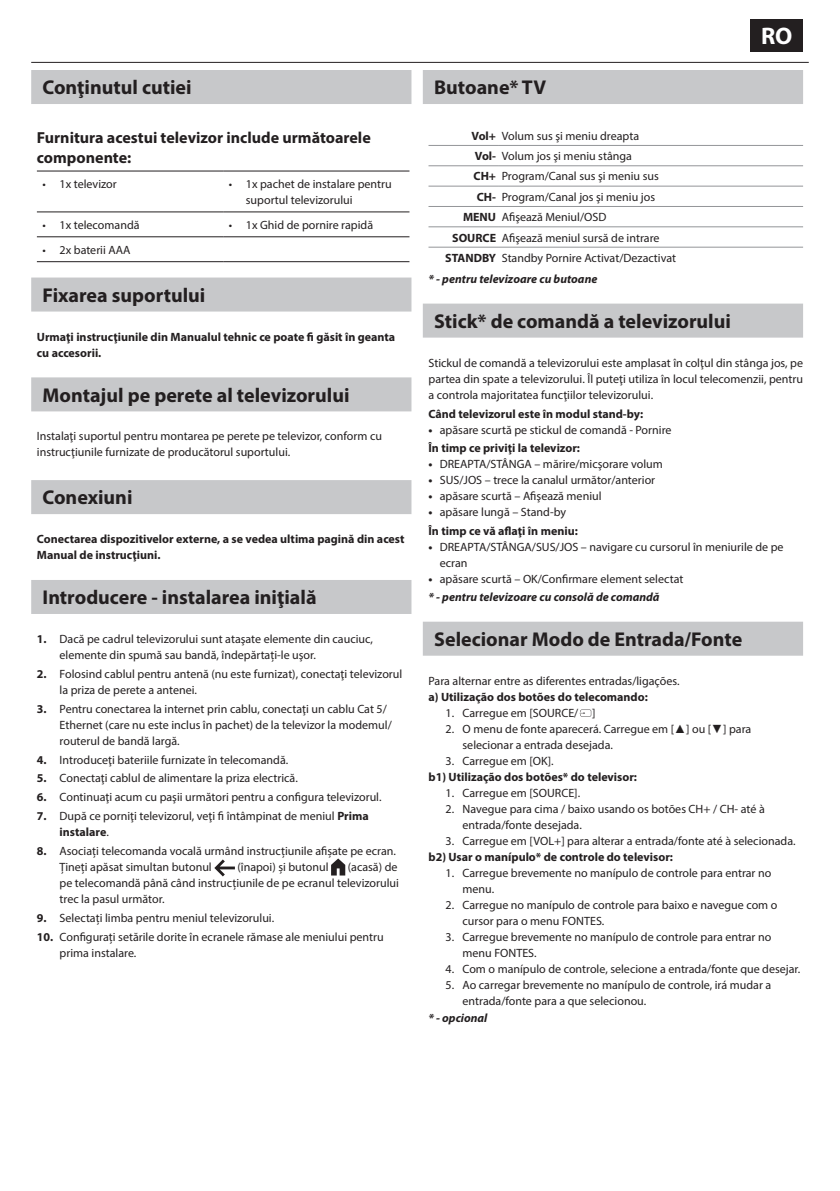
<style>
.page{position:relative;width:840px;height:1191px;background:#fff}
.page>*{position:absolute;margin:0;border:0;box-sizing:border-box;transform-origin:0 0}
.t1{font:700 24px "Myriad Pro";color:#fff}
.t2{font:700 20px "Myriad Pro";color:#231f20}
.t3{font:700 16px/20px "Myriad Pro";color:#231f20}
.t4{font:12px/16px "Myriad Pro";color:#231f20}
.t5{font:700 12px/16px "Myriad Pro";color:#231f20}
.t6{font:italic 700 12px "Myriad Pro";color:#231f20}
.s1{font-weight:700}
.s2{font-weight:400}
.s3{font-weight:700;font-style:italic}
.s4{font-family:"Arial"}
</style>
<div class="page">
<div style="left:750px;top:19px;width:52px;height:32px;background:#231f20"></div>
<div style="left:422px;top:70px;width:380px;height:34px;background:#c7c8ca"></div>
<div style="left:422px;top:303px;width:380px;height:34px;background:#c7c8ca"></div>
<div style="left:422px;top:621px;width:380px;height:34px;background:#c7c8ca"></div>
<hr style="left:428px;top:145px;width:70px;height:1px;background:#939598">
<hr style="left:498px;top:145px;width:304px;height:1px;background:#939598">
<hr style="left:428px;top:165px;width:70px;height:1px;background:#939598">
<hr style="left:498px;top:165px;width:304px;height:1px;background:#939598">
<hr style="left:428px;top:186px;width:70px;height:1px;background:#939598">
<hr style="left:498px;top:186px;width:304px;height:1px;background:#939598">
<hr style="left:428px;top:206px;width:70px;height:1px;background:#939598">
<hr style="left:498px;top:206px;width:304px;height:1px;background:#939598">
<hr style="left:428px;top:226px;width:70px;height:1px;background:#939598">
<hr style="left:498px;top:226px;width:304px;height:1px;background:#939598">
<hr style="left:428px;top:247px;width:70px;height:1px;background:#939598">
<hr style="left:498px;top:247px;width:304px;height:1px;background:#939598">
<svg style="left:579px;top:709px;width:12px;height:7px"></svg>
<div style="left:31px;top:70px;width:380px;height:34px;background:#c7c8ca"></div>
<div style="left:31px;top:277px;width:380px;height:34px;background:#c7c8ca"></div>
<div style="left:31px;top:377px;width:380px;height:34px;background:#c7c8ca"></div>
<div style="left:31px;top:480px;width:380px;height:34px;background:#c7c8ca"></div>
<div style="left:31px;top:580px;width:380px;height:34px;background:#c7c8ca"></div>
<hr style="left:223px;top:171px;width:186px;height:1px;background:#231f20">
<hr style="left:37px;top:212px;width:186px;height:1px;background:#231f20">
<hr style="left:223px;top:212px;width:186px;height:1px;background:#231f20">
<hr style="left:37px;top:236px;width:186px;height:1px;background:#231f20">
<hr style="left:223px;top:236px;width:186px;height:1px;background:#231f20">
<hr style="left:37px;top:261px;width:186px;height:1px;background:#231f20">
<hr style="left:223px;top:261px;width:186px;height:1px;background:#231f20">
<hr style="left:37px;top:171px;width:186px;height:1px;background:#231f20">
<svg style="left:214px;top:859px;width:21px;height:17px"></svg>
<svg style="left:331px;top:858px;width:14px;height:17px"></svg>
<hr style="left:31px;top:62px;width:777px;height:1px;background:#231f20">
<h2 class="t2" style="left:43px;top:75px;width:150px">Conţinutul cutiei</h2>
<h3 class="t3" style="left:37px;top:127px;width:335px">Furnitura acestui televizor include următoarele componente:</h3>
<p class="t4" style="left:43px;top:176px;width:76px">• 1x televizor</p>
<p class="t4" style="left:246px;top:176px;width:147px;text-indent:-17px">• 1x pachet de instalare pentru suportul televizorului</p>
<p class="t4" style="left:43px;top:217px;width:98px">• 1x telecomandă</p>
<p class="t4" style="left:229px;top:217px;width:146px">• 1x Ghid de pornire rapidă</p>
<p class="t4" style="left:42px;top:241px;width:89px">• 2x baterii AAA</p>
<h2 class="t2" style="left:43px;top:282px;width:164px">Fixarea suportului</h2>
<p class="t5" style="left:37px;top:328px;width:360px">Urmaţi instrucţiunile din Manualul tehnic ce poate fi găsit în geanta cu accesorii.</p>
<h2 class="t2" style="left:43px;top:382px;width:308px">Montajul pe perete al televizorului</h2>
<p class="t4" style="left:37px;top:428px;width:346px">Instalaţi suportul pentru montarea pe perete pe televizor, conform cu instrucţiunile furnizate de producătorul suportului.</p>
<h2 class="t2" style="left:43px;top:485px;width:91px">Conexiuni</h2>
<p class="t5" style="left:37px;top:531px;width:369px">Conectarea dispozitivelor externe, a se vedea ultima pagină din acest<br>Manual de instrucţiuni.</p>
<h2 class="t2" style="left:43px;top:584px;width:275px">Introducere - instalarea iniţială</h2>
<p class="t4" style="left:60px;top:631px;width:314px;text-indent:-23px"><span class="s1">1.</span> Dacă pe cadrul televizorului sunt ataşate elemente din cauciuc, elemente din spumă sau bandă, îndepărtați-le uşor.</p>
<p class="t4" style="left:60px;top:665px;width:344px;text-indent:-23px"><span class="s1">2.</span> Folosind cablul pentru antenă (nu este furnizat), conectaţi televizorul la priza de perete a antenei.</p>
<p class="t4" style="left:60px;top:700px;width:333px;text-indent:-23px"><span class="s1">3.</span> Pentru conectarea la internet prin cablu, conectaţi un cablu Cat 5/<br>Ethernet (care nu este inclus în pachet) de la televizor la modemul/ routerul de bandă largă.</p>
<p class="t4" style="left:37px;top:751px;width:253px"><span class="s1">4.</span> Introduceţi bateriile furnizate în telecomandă.</p>
<p class="t4" style="left:37px;top:770px;width:262px"><span class="s1">5.</span> Conectaţi cablul de alimentare la priza electrică.</p>
<p class="t4" style="left:37px;top:789px;width:346px"><span class="s1">6.</span> Continuaţi acum cu paşii următori pentru a configura televizorul.</p>
<p class="t4" style="left:60px;top:808px;width:310px;text-indent:-23px"><span class="s1">7.</span> După ce porniţi televizorul, veţi fi întâmpinat de meniul <span class="s1">Prima instalare</span>.</p>
<p class="t4" style="left:60px;top:842px;width:338px;text-indent:-23px"><span class="s1">8.</span> Asociați telecomanda vocală urmând instrucțiunile afișate pe ecran.<br>Țineți apăsat simultan butonul</p>
<p class="t4" style="left:60px;top:858px;width:340px;text-indent:288px">(acasă) de pe telecomandă până când instrucțiunile de pe ecranul televizorului trec la pasul următor.</p>
<p class="t4" style="left:37px;top:909px;width:239px"><span class="s1">9.</span> Selectați limba pentru meniul televizorului.</p>
<p class="t4" style="left:60px;top:928px;width:325px;text-indent:-23px"><span class="s1">10.</span> Configurați setările dorite în ecranele rămase ale meniului pentru prima instalare.</p>
<p class="t4" style="left:237px;top:858px;width:92px">(înapoi) și butonul</p>
<h1 class="t1" style="left:760px;top:20px;width:33px">RO</h1>
<h2 class="t2" style="left:434px;top:75px;width:113px">Butoane* TV</h2>
<p class="t4" style="left:471px;top:128px;width:169px"><span class="s1">Vol+</span> Volum sus şi meniu dreapta</p>
<p class="t4" style="left:474px;top:148px;width:158px"><span class="s1">Vol-</span> Volum jos şi meniu stânga</p>
<p class="t4" style="left:473px;top:168px;width:187px"><span class="s1">CH+</span> Program/Canal sus şi meniu sus</p>
<p class="t4" style="left:476px;top:189px;width:180px"><span class="s1">CH-</span> Program/Canal jos şi meniu jos</p>
<p class="t4" style="left:463px;top:209px;width:145px"><span class="s1">MENU</span> Afişează Meniul/OSD</p>
<p class="t4" style="left:452px;top:229px;width:209px"><span class="s1">SOURCE</span> Afişează meniul sursă de intrare</p>
<p class="t4" style="left:445px;top:250px;width:232px"><span class="s1">STANDBY</span> Standby Pornire Activat/Dezactivat</p>
<p class="t6" style="left:428px;top:271px;width:170px">* - pentru televizoare cu butoane</p>
<h2 class="t2" style="left:434px;top:308px;width:298px">Stick* de comandă a televizorului</h2>
<p class="t4" style="left:428px;top:354px;width:376px;text-align:justify">Stickul de comandă a televizorului este amplasat în colţul din stânga jos, pe partea din spate a televizorului. Îl puteţi utiliza în locul telecomenzii, pentru a controla majoritatea funcţiilor televizorului.</p>
<p class="t5" style="left:428px;top:405px;width:216px">Când televizorul este în modul stand-by:</p>
<p class="t4" style="left:428px;top:420px;width:244px;line-height:18.8px"><span class="s1">•</span> apăsare scurtă pe stickul de comandă - Pornire<br><span class="s1">În timp ce priviţi la televizor:</span></p>
<p class="t4" style="left:428px;top:456px;width:236px"><span class="s1">•</span> DREAPTA/STÂNGA – mărire/micşorare volum</p>
<p class="t4" style="left:428px;top:472px;width:228px"><span class="s1">•</span> SUS/JOS – trece la canalul următor/anterior</p>
<p class="t4" style="left:428px;top:488px;width:174px"><span class="s1">•</span> apăsare scurtă – Afişează meniul</p>
<p class="t5" style="left:428px;top:502px;width:151px;line-height:18.8px">• <span class="s2">apăsare lungă – Stand-by<br></span>În timp ce vă aflaţi în meniu:</p>
<p class="t4" style="left:439px;top:539px;width:345px;text-indent:-11px"><span class="s1">•</span> DREAPTA/STÂNGA/SUS/JOS – navigare cu cursorul în meniurile de pe ecran</p>
<p class="t4" style="left:428px;top:570px;width:256px;line-height:17.6px"><span class="s1">•</span> apăsare scurtă – OK/Confirmare element selectat <span class="s3">* - pentru televizoare cu consolă de comandă</span></p>
<h2 class="t2" style="left:434px;top:626px;width:309px">Selecionar Modo de Entrada/Fonte</h2>
<p class="t4" style="left:428px;top:672px;width:252px">Para alternar entre as diferentes entradas/ligações.</p>
<p class="t5" style="left:428px;top:688px;width:221px">a) Utilização dos botões do telecomando:</p>
<p class="t4" style="left:445px;top:704px;width:151px">1. Carregue em [SOURCE/ ]</p>
<p class="t4" style="left:462px;top:720px;width:290px;text-indent:-17px">2. O menu de fonte aparecerá. Carregue em [<span class="s4">▲</span>] ou [<span class="s4">▼</span>] para selecionar a entrada desejada.</p>
<p class="t4" style="left:445px;top:752px;width:110px">3. Carregue em [OK].</p>
<p class="t5" style="left:428px;top:768px;width:210px">b1) Utilização dos botões* do televisor:</p>
<p class="t4" style="left:445px;top:784px;width:136px">1. Carregue em [SOURCE].</p>
<p class="t4" style="left:462px;top:800px;width:303px;text-indent:-17px">2. Navegue para cima / baixo usando os botões CH+ / CH- até à entrada/fonte desejada.</p>
<p class="t4" style="left:445px;top:832px;width:351px">3. Carregue em [VOL+] para alterar a entrada/fonte até à selecionada.</p>
<p class="t5" style="left:428px;top:848px;width:246px">b2) Usar o manípulo* de controle do televisor:</p>
<p class="t4" style="left:462px;top:864px;width:310px;text-indent:-17px">1. Carregue brevemente no manípulo de controle para entrar no menu.</p>
<p class="t4" style="left:462px;top:896px;width:316px;text-indent:-17px">2. Carregue no manípulo de controle para baixo e navegue com o cursor para o menu FONTES.</p>
<p class="t4" style="left:462px;top:928px;width:310px;text-indent:-17px">3. Carregue brevemente no manípulo de controle para entrar no menu FONTES.</p>
<p class="t4" style="left:445px;top:960px;width:356px">4. Com o manípulo de controle, selecione a entrada/fonte que desejar.</p>
<p class="t4" style="left:462px;top:976px;width:310px;text-indent:-17px">5. Ao carregar brevemente no manípulo de controle, irá mudar a entrada/fonte para a que selecionou.</p>
<p class="t6" style="left:428px;top:1010px;width:60px">* - opcional</p>
</div>
